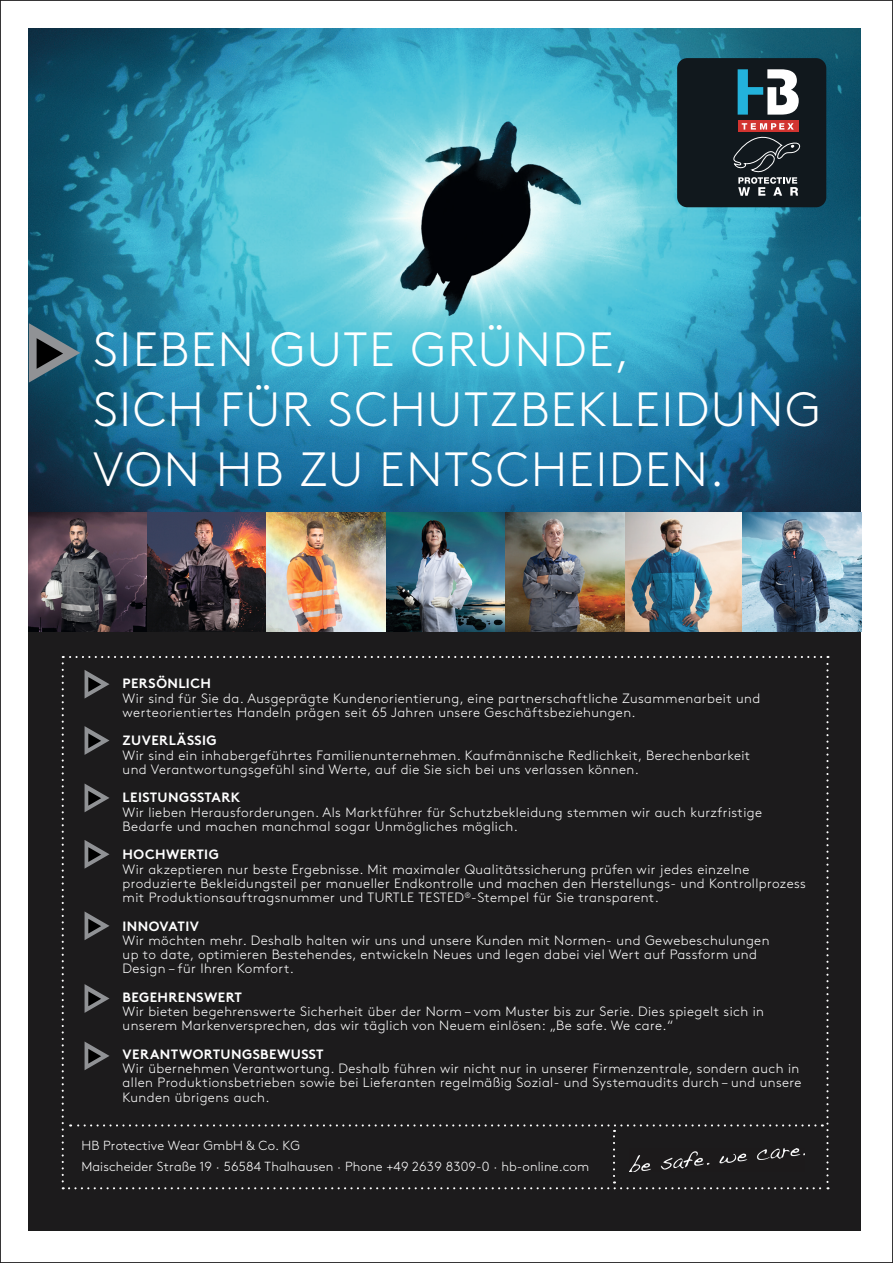
<style>
.page{position:relative;width:893px;height:1263px;background:#fff}
.page>*{position:absolute;margin:0;border:0;box-sizing:border-box;transform-origin:0 0}
.t1{font:300 48px/60px "Brown Pro";letter-spacing:.04em;color:#fff}
.t2{font:300 13.5px/14.2px "Brown Pro";letter-spacing:.03em;color:#fff}
.t3{font:700 13.5px "Brown Pro";letter-spacing:.03em;color:#fff}
.t4{font:300 13.2px/20.7px "Brown Pro";letter-spacing:.01em;color:#fff}
</style>
<div class="page">
<div style="left:29px;top:37px;width:832px;height:1194px;background:#1c1b1c"></div>
<img style="left:29px;top:29px;width:832px;height:483px">
<div style="left:677px;top:58px;width:149px;height:149px;background:#11181d;border-radius:10px"></div>
<svg style="left:738px;top:69px;width:61px;height:46px"></svg>
<div style="left:738px;top:121px;width:60px;height:11px;background:#d23430"></div>
<svg style="left:733px;top:123px;width:68px;height:73px"></svg>
<img style="left:29px;top:512px;width:832px;height:119px">
<svg style="left:29px;top:323px;width:51px;height:60px;background:#3c6171"></svg>
<svg style="left:62px;top:656px;width:766px;height:533px"></svg>
<h1 class="t1" style="left:93px;top:316px;width:729px">SIEBEN GUTE GRÜNDE,<br>SICH FÜR SCHUTZBEKLEIDUNG<br>VON HB ZU ENTSCHEIDEN.</h1>
<p class="t3" style="left:123px;top:673px;width:90px">PERSÖNLICH</p>
<p class="t2" style="left:123px;top:690px;width:639px">Wir sind für Sie da. Ausgeprägte Kundenorientierung, eine partnerschaftliche Zusammenarbeit und werteorientiertes Handeln prägen seit 65 Jahren unsere Geschäftsbeziehungen.</p>
<p class="t3" style="left:123px;top:730px;width:96px">ZUVERLÄSSIG</p>
<p class="t2" style="left:123px;top:747px;width:629px">Wir sind ein inhabergeführtes Familienunternehmen. Kaufmännische Redlichkeit, Berechenbarkeit und Verantwortungsgefühl sind Werte, auf die Sie sich bei uns verlassen können.</p>
<p class="t3" style="left:123px;top:787px;width:119px">LEISTUNGSSTARK</p>
<p class="t2" style="left:123px;top:804px;width:641px">Wir lieben Herausforderungen. Als Marktführer für Schutzbekleidung stemmen wir auch kurzfristige<br>Bedarfe und machen manchmal sogar Unmögliches möglich.</p>
<p class="t3" style="left:123px;top:844px;width:98px">HOCHWERTIG</p>
<p class="t2" style="left:123px;top:861px;width:685px">Wir akzeptieren nur beste Ergebnisse. Mit maximaler Qualitätssicherung prüfen wir jedes einzelne produzierte Bekleidungsteil per manueller Endkontrolle und machen den Herstellungs- und Kontrollprozess mit Produktionsauftragsnummer und TURTLE TESTED<sup>®</sup>-Stempel für Sie transparent.</p>
<p class="t3" style="left:123px;top:915px;width:78px">INNOVATIV</p>
<p class="t2" style="left:123px;top:932px;width:648px">Wir möchten mehr. Deshalb halten wir uns und unsere Kunden mit Normen- und Gewebeschulungen up to date, optimieren Bestehendes, entwickeln Neues und legen dabei viel Wert auf Passform und<br>Design – für Ihren Komfort.</p>
<p class="t3" style="left:123px;top:986px;width:121px">BEGEHRENSWERT</p>
<p class="t2" style="left:123px;top:1003px;width:643px">Wir bieten begehrenswerte Sicherheit über der Norm – vom Muster bis zur Serie. Dies spiegelt sich in unserem Markenversprechen, das wir täglich von Neuem einlösen: „Be safe. We care.“</p>
<p class="t3" style="left:123px;top:1043px;width:203px">VERANTWORTUNGSBEWUSST</p>
<p class="t2" style="left:123px;top:1060px;width:680px">Wir übernehmen Verantwortung. Deshalb führen wir nicht nur in unserer Firmenzentrale, sondern auch in allen Produktionsbetrieben sowie bei Lieferanten regelmäßig Sozial- und Systemaudits durch – und unsere<br>Kunden übrigens auch.</p>
<p class="t4" style="left:81px;top:1134px;width:509px">HB Protective Wear GmbH &amp; Co. KG<br>Maischeider Straße 19 · 56584 Thalhausen · Phone +49 2639 8309-0 · hb-online.com</p>
</div>
